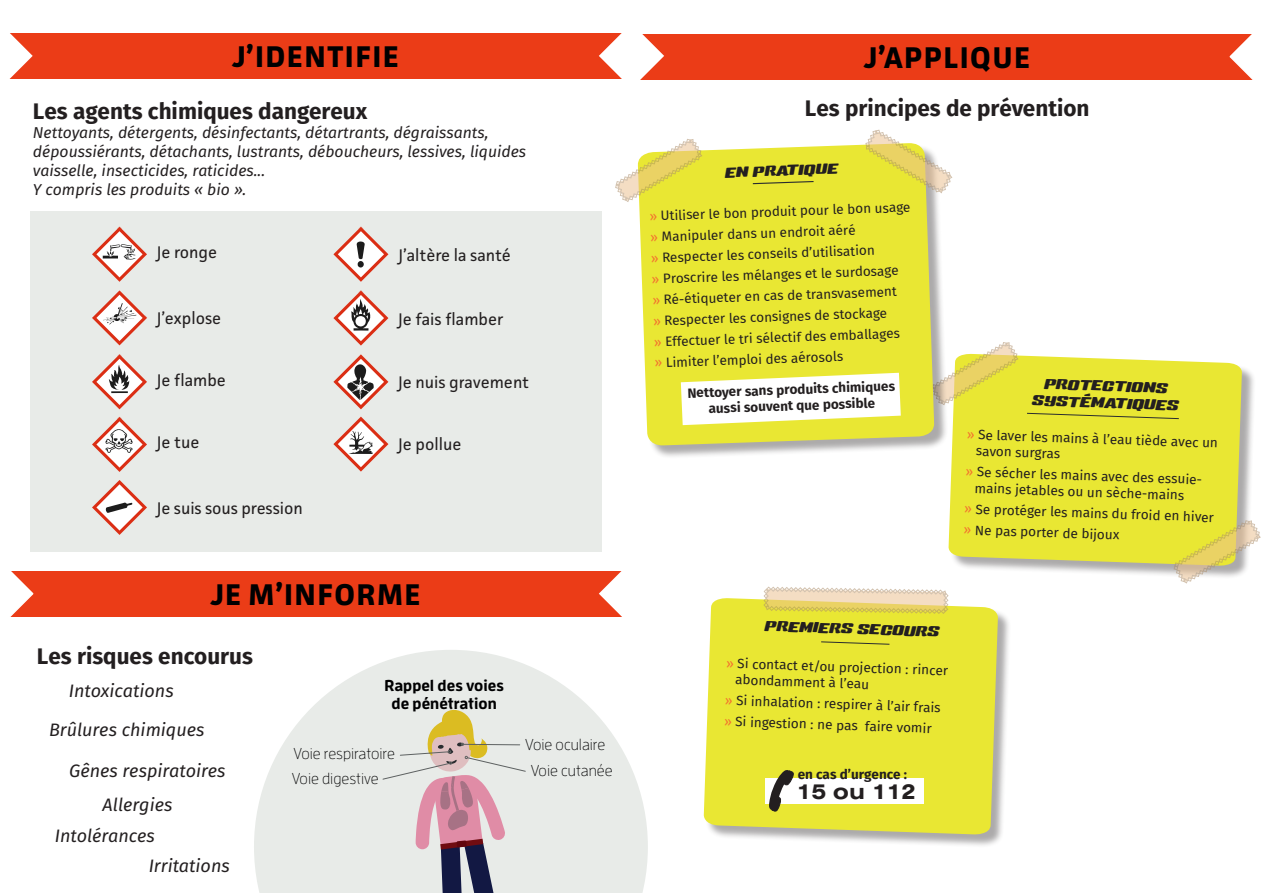
<style>
.page{position:relative;width:1263px;height:893px;background:#fff}
.page>*{position:absolute;margin:0;border:0;box-sizing:border-box;transform-origin:0 0}
.t1{font:700 30px "Facit";letter-spacing:.05em;color:#000001}
.t2{font:700 22.5px "Fira Sans";color:#231f20}
.t3{font:700 22.5px "Nimbus San Ext";color:#231f20}
.t4{font:italic 18px "Fira Sans";color:#231f20}
.t5{font:16.8px "Facit";color:#231f20}
.t6{font:condensed 16.8px/17px "Sneakers Script";color:#231f20;text-align:center}
.t7{font:italic 15.75px/18.9px "Fira Sans";color:#231f20}
.t8{font:300 15.75px "Enzo OT";color:#000001}
.t9{font:700 15.75px "Enzo OT";color:#000001}
.t10{font:13.5px/16.2px "Fira Sans";color:#231f20}
.t11{font:700 13.5px/16.2px "Fira Sans";color:#231f20;text-align:center}
.s1{color:#f3732f}
</style>
<div class="page">
<div style="left:30px;top:212px;width:571px;height:340px;background:#e8ebe8"></div>
<div style="left:631px;top:34px;width:632px;height:45px;background:#eb3c17"></div>
<div style="left:0;top:33px;width:631px;height:46px;background:#eb3c17"></div>
<svg style="left:0;top:33px;width:33px;height:46px"></svg>
<svg style="left:599px;top:33px;width:65px;height:47px"></svg>
<svg style="left:92px;top:291px;width:55px;height:54px"></svg>
<svg style="left:92px;top:354px;width:55px;height:55px"></svg>
<svg style="left:333px;top:291px;width:55px;height:55px"></svg>
<svg style="left:333px;top:354px;width:55px;height:55px"></svg>
<svg style="left:92px;top:417px;width:55px;height:55px"></svg>
<svg style="left:92px;top:480px;width:55px;height:55px"></svg>
<svg style="left:333px;top:417px;width:55px;height:55px"></svg>
<svg style="left:92px;top:227px;width:55px;height:55px"></svg>
<svg style="left:333px;top:227px;width:55px;height:55px"></svg>
<svg style="left:1228px;top:34px;width:35px;height:46px"></svg>
<svg style="left:254px;top:650px;width:394px;height:243px;fill:#e8ebe8"></svg>
<div style="left:0;top:571px;width:631px;height:45px;background:#eb3c17"></div>
<svg style="left:599px;top:571px;width:32px;height:46px"></svg>
<svg style="left:0;top:571px;width:35px;height:46px"></svg>
<div style="left:950px;top:356px;width:306px;height:223px;background:#231f20;opacity:.38"></div>
<div style="left:948px;top:355px;width:294px;height:211px;background:#e9e733"></div>
<svg style="left:1026px;top:412px;width:154px;height:7px"></svg>
<svg style="left:948px;top:342px;width:70px;height:63px"></svg>
<div style="left:705px;top:600px;width:307px;height:248px;background:#231f20;opacity:.38"></div>
<div style="left:703px;top:598px;width:295px;height:237px;background:#e9e733"></div>
<svg style="left:821px;top:641px;width:69px;height:4px"></svg>
<div style="left:765px;top:778px;width:159px;height:26px;background:#fff"></div>
<svg style="left:765px;top:762px;width:34px;height:53px"></svg>
<svg style="left:763px;top:587px;width:185px;height:27px;background:#ead897"></svg>
<svg style="left:1174px;top:520px;width:87px;height:63px"></svg>
<div style="left:640px;top:145px;width:308px;height:314px;background:#231f20;opacity:.38"></div>
<div style="left:639px;top:144px;width:295px;height:302px;background:#e9e733"></div>
<svg style="left:681px;top:373px;width:220px;height:52px"></svg>
<svg style="left:752px;top:180px;width:63px;height:5px"></svg>
<svg style="left:865px;top:130px;width:87px;height:63px"></svg>
<svg style="left:615px;top:139px;width:87px;height:63px"></svg>
<svg style="left:382px;top:708px;width:144px;height:185px;background:#d2c4c2"></svg>
<p class="t1" style="left:232px;top:38px;width:169px">J’IDENTIFIE</p>
<p class="t1" style="left:863px;top:39px;width:168px">J’APPLIQUE</p>
<p class="t2" style="left:33px;top:95px;width:336px">Les agents chimiques dangereux</p>
<p class="t7" style="left:33px;top:123px;width:495px">Nettoyants, détergents, désinfectants, détartrants, dégraissants, dépoussiérants, détachants, lustrants, déboucheurs, lessives, liquides vaisselle, insecticides, raticides...</p>
<p class="t7" style="left:33px;top:180px;width:215px">Y compris les produits « bio ».</p>
<p class="t2" style="left:805px;top:93px;width:286px">Les principes de prévention</p>
<p class="t6" style="left:724px;top:164px;width:115px;rotate:-2deg">EN PRATIQUE</p>
<p class="t10" style="left:649px;top:208px;width:263px;rotate:-2deg"><span class="s1">»</span> Utiliser le bon produit pour le bon usage</p>
<p class="t10" style="left:650px;top:229px;width:207px;rotate:-2deg"><span class="s1">»</span> Manipuler dans un endroit aéré</p>
<p class="t10" style="left:651px;top:250px;width:225px;rotate:-2deg"><span class="s1">»</span> Respecter les conseils d’utilisation</p>
<p class="t10" style="left:651px;top:271px;width:248px;rotate:-2deg"><span class="s1">»</span> Proscrire les mélanges et le surdosage</p>
<p class="t10" style="left:652px;top:292px;width:246px;rotate:-2deg"><span class="s1">»</span> Ré-étiqueter en cas de transvasement</p>
<p class="t10" style="left:653px;top:313px;width:235px;rotate:-2deg"><span class="s1">»</span> Respecter les consignes de stockage</p>
<p class="t10" style="left:654px;top:334px;width:248px;rotate:-2deg"><span class="s1">»</span> Effectuer le tri sélectif des emballages</p>
<p class="t10" style="left:654px;top:355px;width:190px;rotate:-2deg"><span class="s1">»</span> Limiter l’emploi des aérosols</p>
<p class="t11" style="left:687px;top:385px;width:209px;rotate:-2deg">Nettoyer sans produits chimiques aussi souvent que possible</p>
<p class="t5" style="left:157px;top:242px;width:62px">Je ronge</p>
<p class="t5" style="left:398px;top:244px;width:114px">J’altère la santé</p>
<p class="t5" style="left:157px;top:307px;width:66px">J’explose</p>
<p class="t5" style="left:398px;top:308px;width:107px">Je fais flamber</p>
<p class="t5" style="left:157px;top:369px;width:71px">Je flambe</p>
<p class="t5" style="left:398px;top:372px;width:133px">Je nuis gravement</p>
<p class="t6" style="left:1033px;top:375px;width:148px;rotate:2deg">PROTECTIONS<br>SYSTÉMATIQUES</p>
<p class="t10" style="left:977px;top:426px;width:243px;text-indent:-10px;rotate:2deg"><span class="s1">»</span> Se laver les mains à l’eau tiède avec un savon surgras</p>
<p class="t10" style="left:976px;top:464px;width:230px;text-indent:-10px;rotate:2deg"><span class="s1">»</span> Se sécher les mains avec des essuie&shy;mains jetables ou un sèche-mains</p>
<p class="t10" style="left:965px;top:500px;width:251px;rotate:2deg"><span class="s1">»</span> Se protéger les mains du froid en hiver</p>
<p class="t10" style="left:964px;top:521px;width:157px;rotate:2deg"><span class="s1">»</span> Ne pas porter de bijoux</p>
<p class="t5" style="left:157px;top:432px;width:44px">Je tue</p>
<p class="t5" style="left:398px;top:433px;width:65px">Je pollue</p>
<p class="t5" style="left:157px;top:498px;width:147px">Je suis sous pression</p>
<p class="t1" style="left:210px;top:576px;width:212px">JE M’INFORME</p>
<p class="t2" style="left:37px;top:640px;width:218px">Les risques encourus</p>
<p class="t4" style="left:69px;top:678px;width:106px">Intoxications</p>
<p class="t4" style="left:49px;top:717px;width:157px">Brûlures chimiques</p>
<p class="t4" style="left:69px;top:758px;width:158px">Gênes respiratoires</p>
<p class="t4" style="left:103px;top:792px;width:71px">Allergies</p>
<p class="t4" style="left:55px;top:823px;width:102px">Intolérances</p>
<p class="t4" style="left:149px;top:853px;width:83px">Irritations</p>
<p class="t9" style="left:385px;top:675px;width:121px">Rappel des voies</p>
<p class="t9" style="left:392px;top:694px;width:107px">de pénétration</p>
<p class="t8" style="left:293px;top:744px;width:103px">Voie respiratoire</p>
<p class="t8" style="left:292px;top:769px;width:89px">Voie digestive</p>
<p class="t8" style="left:525px;top:735px;width:82px">Voie oculaire</p>
<p class="t8" style="left:531px;top:761px;width:83px">Voie cutanée</p>
<p class="t6" style="left:765px;top:617px;width:176px;rotate:2deg">PREMIERS SECOURS</p>
<p class="t10" style="left:736px;top:655px;width:214px;text-indent:-10px;rotate:2deg"><span class="s1">»</span> Si contact et/ou projection : rincer abondamment à l’eau</p>
<p class="t10" style="left:725px;top:692px;width:217px;rotate:2deg"><span class="s1">»</span> Si inhalation : respirer à l’air frais</p>
<p class="t10" style="left:724px;top:713px;width:209px;rotate:2deg"><span class="s1">»</span> Si ingestion : ne pas faire vomir</p>
<p class="t11" style="left:798px;top:766px;width:111px">en cas d’urgence :</p>
<p class="t3" style="left:797px;top:779px;width:121px">15 ou 112</p>
</div>
